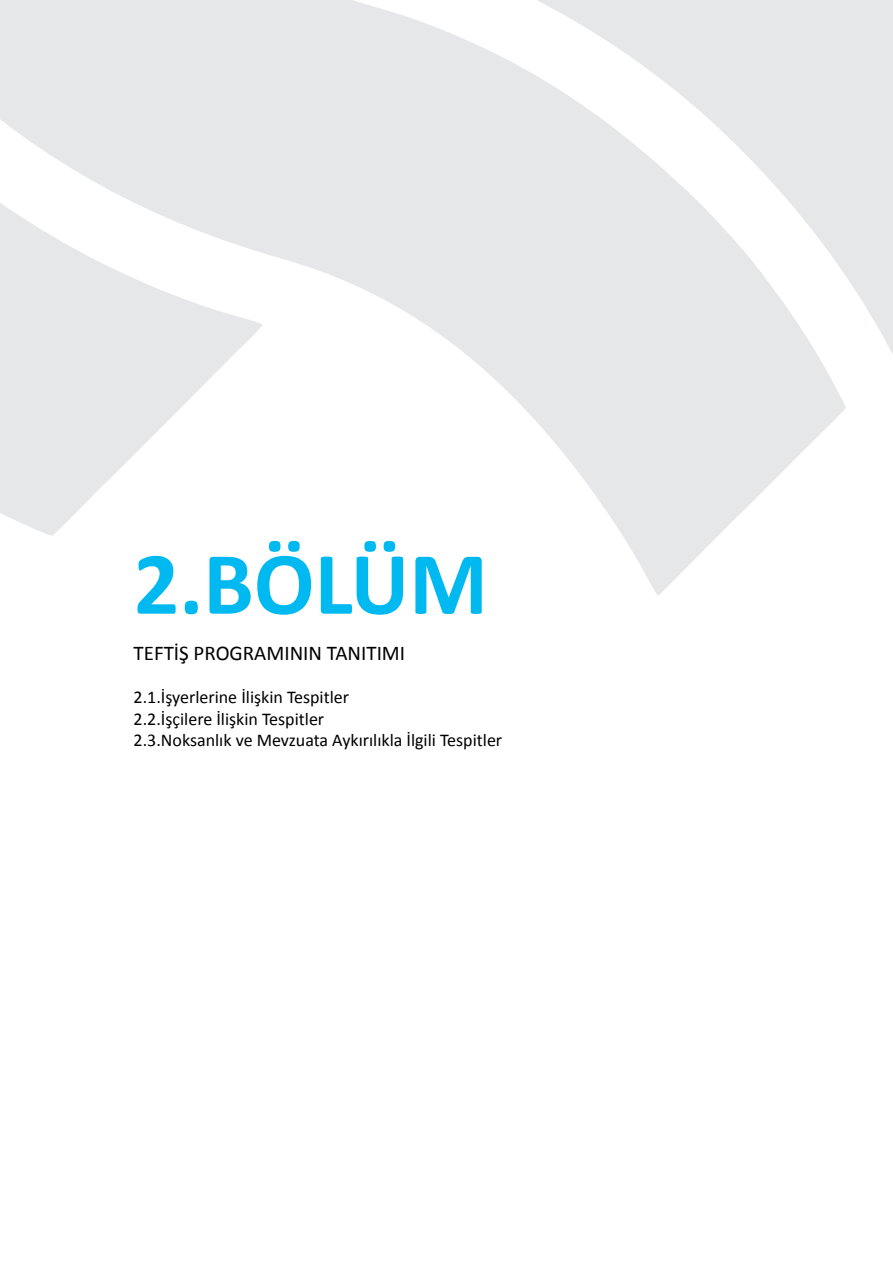
<style>
.page{position:relative;width:893px;height:1263px;background:#fff}
.page>*{position:absolute;margin:0;border:0;box-sizing:border-box;transform-origin:0 0}
.t1{font:700 90px "Calibri";color:#00b9f1}
.t2{font:21px "Calibri";color:#000}
.t3{font:18px/21.6px "Calibri";color:#000}
</style>
<div class="page">
<svg style="left:263px;top:0;width:583px;height:595px"></svg>
<svg style="left:361px;top:0;width:532px;height:358px;fill:#e6e7e8"></svg>
<svg style="left:0;top:0;width:263px;height:536px;fill:#e6e7e8"></svg>
<h1 class="t1" style="left:134px;top:526px;width:356px">2.BÖLÜM</h1>
<p class="t2" style="left:134px;top:640px;width:273px">TEFTİŞ PROGRAMININ TANITIMI</p>
<p class="t3" style="left:134px;top:686px;width:370px">2.1.İşyerlerine İlişkin Tespitler<br>2.2.İşçilere İlişkin Tespitler<br>2.3.Noksanlık ve Mevzuata Aykırılıkla İlgili Tespitler</p>
</div>
